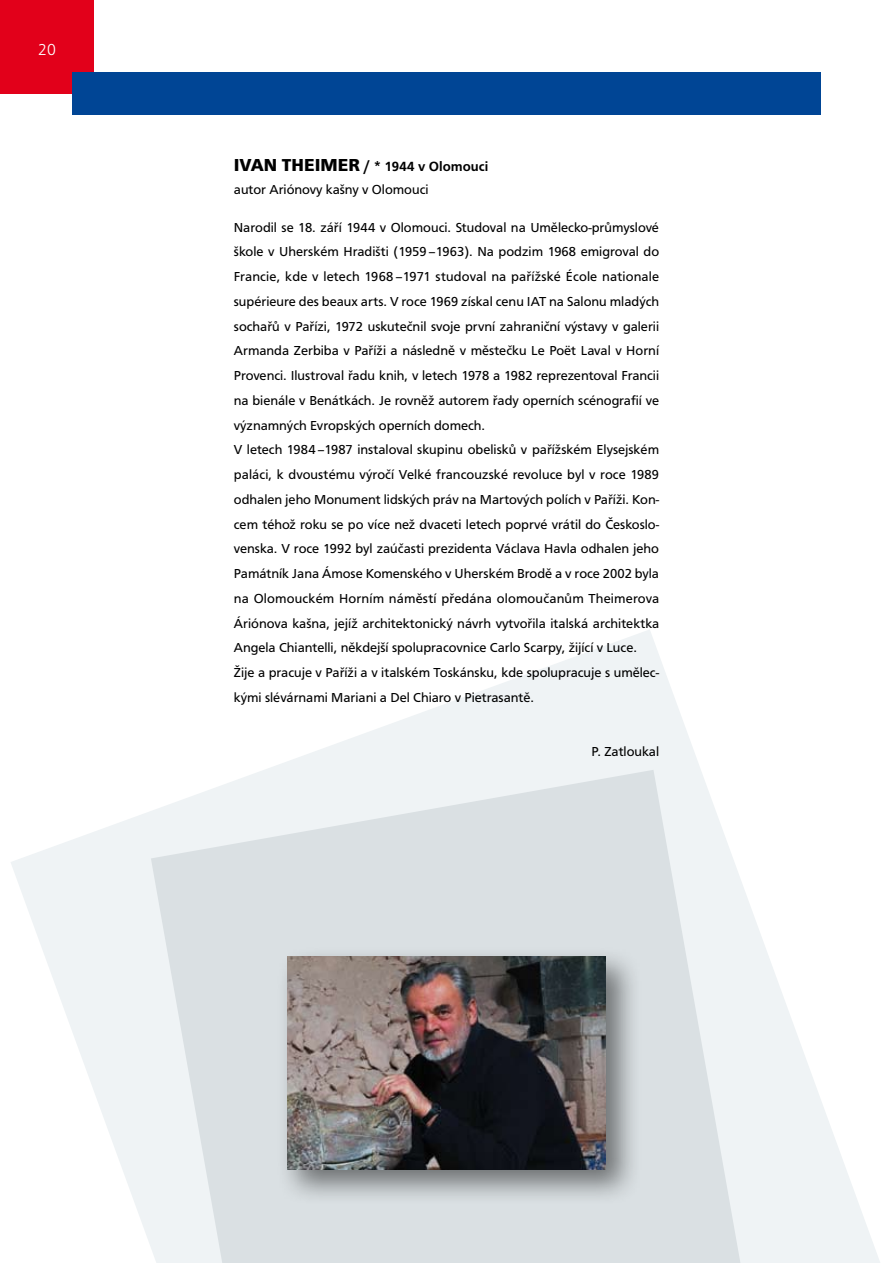
<style>
.page{position:relative;width:893px;height:1263px;background:#fff}
.page>*{position:absolute;margin:0;border:0;box-sizing:border-box;transform-origin:0 0}
.t1{font:16.5px "Frutus TEE Ligh";color:#fff}
.t2{font:500 13.8px "Frutus TEE";color:#000}
.t3{font:13.5px/24.8px "Frutus TEE";color:#000}
.s1{font-weight:700;font-size:18px}
.s2{font-size:15px}
</style>
<div class="page">
<svg style="left:11px;top:630px;width:869px;height:633px"></svg>
<svg style="left:151px;top:770px;width:589px;height:493px;fill:#dae0e3"></svg>
<div style="left:275px;top:944px;width:376px;height:270px;background:#000;opacity:.5"></div>
<img style="left:287px;top:957px;width:319px;height:212px">
<div style="left:0;top:0;width:94px;height:94px;background:#e2001a"></div>
<div style="left:72px;top:72px;width:749px;height:43px;background:#004595"></div>
<p class="t1" style="left:38px;top:41px;width:19px">20</p>
<p class="t2" style="left:234px;top:158px;width:256px"><span class="s1">IVAN THEIMER</span> <span class="s2">/</span> * 1944 v Olomouci</p>
<p class="t3" style="left:234px;top:177px;width:196px">autor Ariónovy kašny v Olomouci</p>
<p class="t3" style="left:234px;top:215px;width:427px">Narodil se 18. září 1944 v Olomouci. Studoval na Umělecko-průmyslové škole v Uherském Hradišti (1959–1963). Na podzim 1968 emigroval do Francie, kde v letech 1968 –1971 studoval na pařížské École nationale supérieure des beaux arts. V roce 1969 získal cenu IAT na Salonu mladých sochařů v Pařízi, 1972 uskutečnil svoje první zahraniční výstavy v galerii Armanda Zerbiba v Paříži a následně v městečku Le Poët Laval v Horní Provenci. Ilustroval řadu knih, v letech 1978 a 1982 reprezentoval Francii na bienále v Benátkách. Je rovněž autorem řady operních scénografií ve významných Evropských operních domech.<br>V letech 1984–1987 instaloval skupinu obelisků v pařížském Elysejském paláci, k dvoustému výročí Velké francouzské revoluce byl v roce 1989 odhalen jeho Monument lidských práv na Martových polích v Paříži. Kon&shy;cem téhož roku se po více než dvaceti letech poprvé vrátil do Českoslo&shy;venska. V roce 1992 byl zaúčasti prezidenta Václava Havla odhalen jeho Památník Jana Ámose Komenského v Uherském Brodě a v roce 2002 byla na Olomouckém Horním náměstí předána olomoučanům Theimerova Áriónova kašna, jejíž architektonický návrh vytvořila italská architektka Angela Chiantelli, někdejší spolupracovnice Carlo Scarpy, žijící v Luce.<br>Žije a pracuje v Paříži a v italském Toskánsku, kde spolupracuje s umělec&shy;kými slévárnami Mariani a Del Chiaro v Pietrasantě.</p>
<p class="t3" style="left:591px;top:739px;width:69px">P. Zatloukal</p>
</div>
